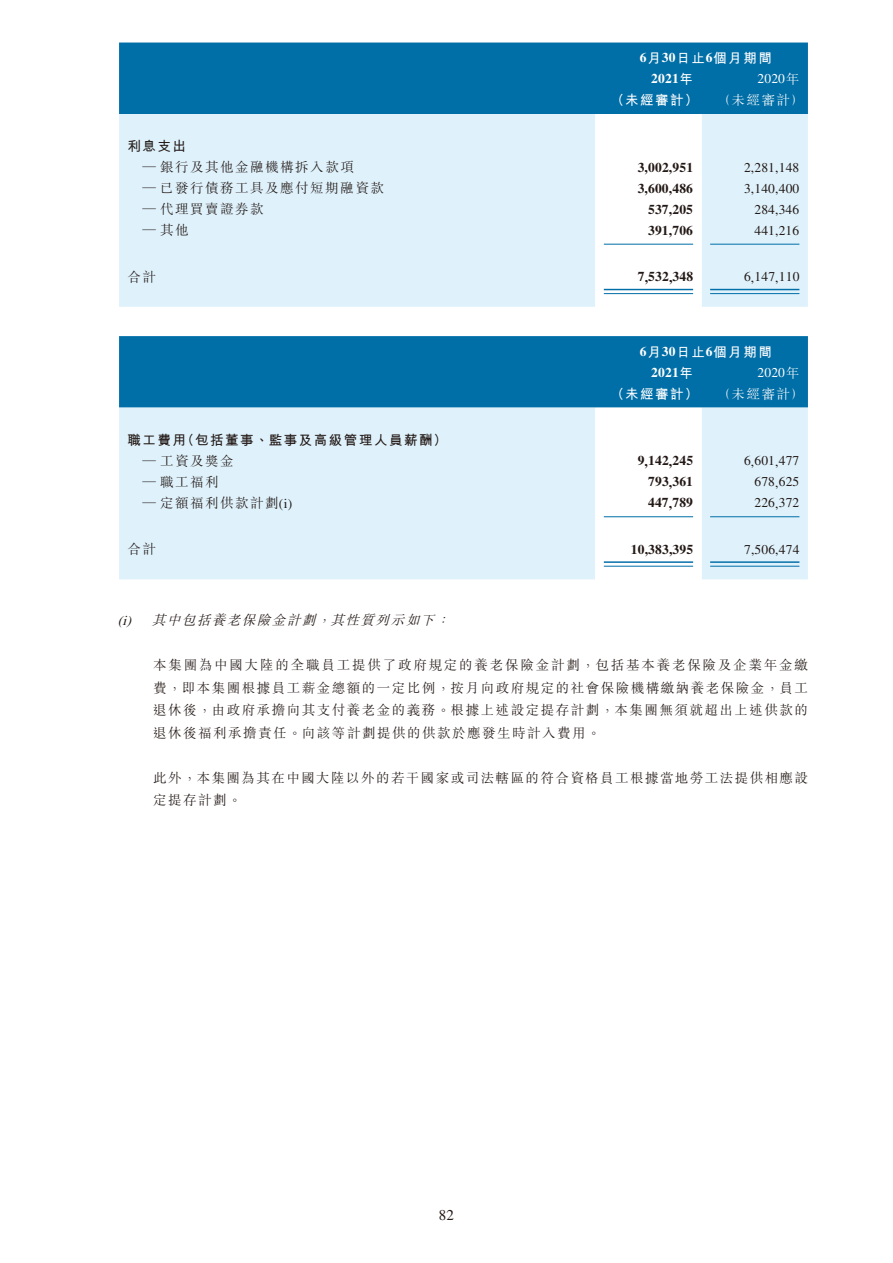
<style>
.page{position:relative;width:893px;height:1263px;background:#fff}
.page>*{position:absolute;margin:0;border:0;box-sizing:border-box;transform-origin:0 0}
.t1{font:15px "Times";color:#231916}
.t2{font:300 13.5px/22.5px "M Sung HK";letter-spacing:.11em;color:#231916;text-align:justify}
.t3{font:700 13.5px "Times";letter-spacing:.01em;color:#231916}
.t4{font:13.5px "Times";letter-spacing:.01em;color:#231916}
.t5{font:700 13.5px "M Hei HK";letter-spacing:.115em;color:#fff}
.t6{font:700 13.5px "M Hei HK";letter-spacing:.11em;color:#231916}
.t7{font:italic 300 13.5px "M Sung HK";color:#231916}
.t8{font:300 13.5px "M Sung HK";letter-spacing:.11em;color:#fff}
.t9{font:700 13.5px "Times";letter-spacing:.01em;color:#fff}
.t10{font:13.5px "Times";letter-spacing:.01em;color:#fff}
.s1{font-family:"Times"}
.s2{font-family:"M Hei HK"}
.s3{font-family:"M Sung HK";font-weight:300}
.s4{font-family:"Times";font-weight:400}
</style>
<div class="page">
<div style="left:119px;top:43px;width:689px;height:71px;background:#006ea7"></div>
<div style="left:119px;top:114px;width:689px;height:193px;background:#dff2fc"></div>
<svg style="left:595px;top:114px;width:107px;height:193px"></svg>
<hr style="left:604px;top:244px;width:89px;height:1px;background:#006ea7">
<hr style="left:710px;top:244px;width:89px;height:1px;background:#006ea7">
<hr style="left:604px;top:289px;width:89px;height:1px;background:#006ea7">
<hr style="left:604px;top:293px;width:89px;height:1px;background:#006ea7">
<hr style="left:710px;top:289px;width:89px;height:1px;background:#006ea7">
<hr style="left:710px;top:293px;width:89px;height:1px;background:#006ea7">
<div style="left:119px;top:336px;width:689px;height:72px;background:#006ea7"></div>
<div style="left:119px;top:408px;width:689px;height:171px;background:#dff2fc"></div>
<svg style="left:595px;top:408px;width:107px;height:171px"></svg>
<hr style="left:604px;top:516px;width:89px;height:1px;background:#006ea7">
<hr style="left:710px;top:516px;width:89px;height:1px;background:#006ea7">
<hr style="left:604px;top:561px;width:89px;height:2px;background:#006ea7">
<hr style="left:604px;top:566px;width:89px;height:1px;background:#006ea7">
<hr style="left:710px;top:561px;width:89px;height:2px;background:#006ea7">
<hr style="left:710px;top:566px;width:89px;height:1px;background:#006ea7">
<p class="t5" style="left:640px;top:48px;width:133px"><span class="s1">6</span>月<span class="s1">30</span>日止<span class="s1">6</span>個月期間</p>
<p class="t9" style="left:651px;top:71px;width:43px">2021<span class="s2">年</span></p>
<p class="t10" style="left:757px;top:71px;width:43px">2020<span class="s3">年</span></p>
<p class="t5" style="left:611px;top:90px;width:89px">（未經審計）</p>
<p class="t8" style="left:717px;top:91px;width:89px">（未經審計）</p>
<p class="t6" style="left:128px;top:137px;width:60px">利息支出</p>
<p class="t2" style="left:128px;top:156px;width:228px">　— 銀行及其他金融機構拆入款項</p>
<p class="t3" style="left:638px;top:159px;width:57px">3,002,951</p>
<p class="t4" style="left:744px;top:160px;width:57px">2,281,148</p>
<p class="t2" style="left:127px;top:177px;width:258px">　— 已發行債務工具及應付短期融資款</p>
<p class="t3" style="left:638px;top:180px;width:57px">3,600,486</p>
<p class="t4" style="left:744px;top:181px;width:57px">3,140,400</p>
<p class="t2" style="left:127px;top:198px;width:138px">　— 代理買賣證券款</p>
<p class="t3" style="left:648px;top:201px;width:46px">537,205</p>
<p class="t4" style="left:754px;top:202px;width:46px">284,346</p>
<p class="t2" style="left:127px;top:219px;width:63px">　— 其他</p>
<p class="t3" style="left:648px;top:222px;width:46px">391,706</p>
<p class="t4" style="left:754px;top:223px;width:46px">441,216</p>
<p class="t2" style="left:128px;top:265px;width:30px">合計</p>
<p class="t3" style="left:638px;top:269px;width:57px">7,532,348</p>
<p class="t4" style="left:744px;top:269px;width:57px">6,147,110</p>
<p class="t5" style="left:640px;top:342px;width:133px"><span class="s1">6</span>月<span class="s1">30</span>日止<span class="s1">6</span>個月期間</p>
<p class="t9" style="left:651px;top:364px;width:43px">2021<span class="s2">年</span></p>
<p class="t10" style="left:757px;top:365px;width:43px">2020<span class="s3">年</span></p>
<p class="t5" style="left:611px;top:384px;width:89px">（未經審計）</p>
<p class="t8" style="left:717px;top:384px;width:89px">（未經審計）</p>
<p class="t6" style="left:128px;top:430px;width:321px">職工費用（包括董事、監事及高級管理人員薪酬）</p>
<p class="t2" style="left:128px;top:449px;width:108px">　— 工資及獎金</p>
<p class="t3" style="left:638px;top:453px;width:57px">9,142,245</p>
<p class="t4" style="left:744px;top:453px;width:57px">6,601,477</p>
<p class="t2" style="left:127px;top:470px;width:93px">　— 職工福利</p>
<p class="t3" style="left:648px;top:474px;width:46px">793,361</p>
<p class="t4" style="left:754px;top:474px;width:46px">678,625</p>
<p class="t2" style="left:127px;top:491px;width:166px">　— 定額福利供款計劃<span class="s4">(i)</span></p>
<p class="t3" style="left:648px;top:495px;width:46px">447,789</p>
<p class="t4" style="left:754px;top:495px;width:46px">226,372</p>
<p class="t2" style="left:128px;top:538px;width:30px">合計</p>
<p class="t3" style="left:631px;top:541px;width:64px">10,383,395</p>
<p class="t4" style="left:744px;top:542px;width:57px">7,506,474</p>
<p class="t7" style="left:118px;top:611px;width:338px"><span class="s4">(i)</span> 其中包括養老保險金計劃，其性質列示如下：</p>
<p class="t2" style="left:153px;top:653px;width:656px">本集團為中國大陸的全職員工提供了政府規定的養老保險金計劃，包括基本養老保險及企業年金繳費，即本集團根據員工薪金總額的一定比例，按月向政府規定的社會保險機構繳納養老保險金，員工退休後，由政府承擔向其支付養老金的義務。根據上述設定提存計劃，本集團無須就超出上述供款的退休後福利承擔責任。向該等計劃提供的供款於應發生時計入費用。</p>
<p class="t2" style="left:153px;top:766px;width:656px">此外，本集團為其在中國大陸以外的若干國家或司法轄區的符合資格員工根據當地勞工法提供相應設定提存計劃。</p>
<p class="t1" style="left:439px;top:1207px;width:16px">82</p>
</div>
